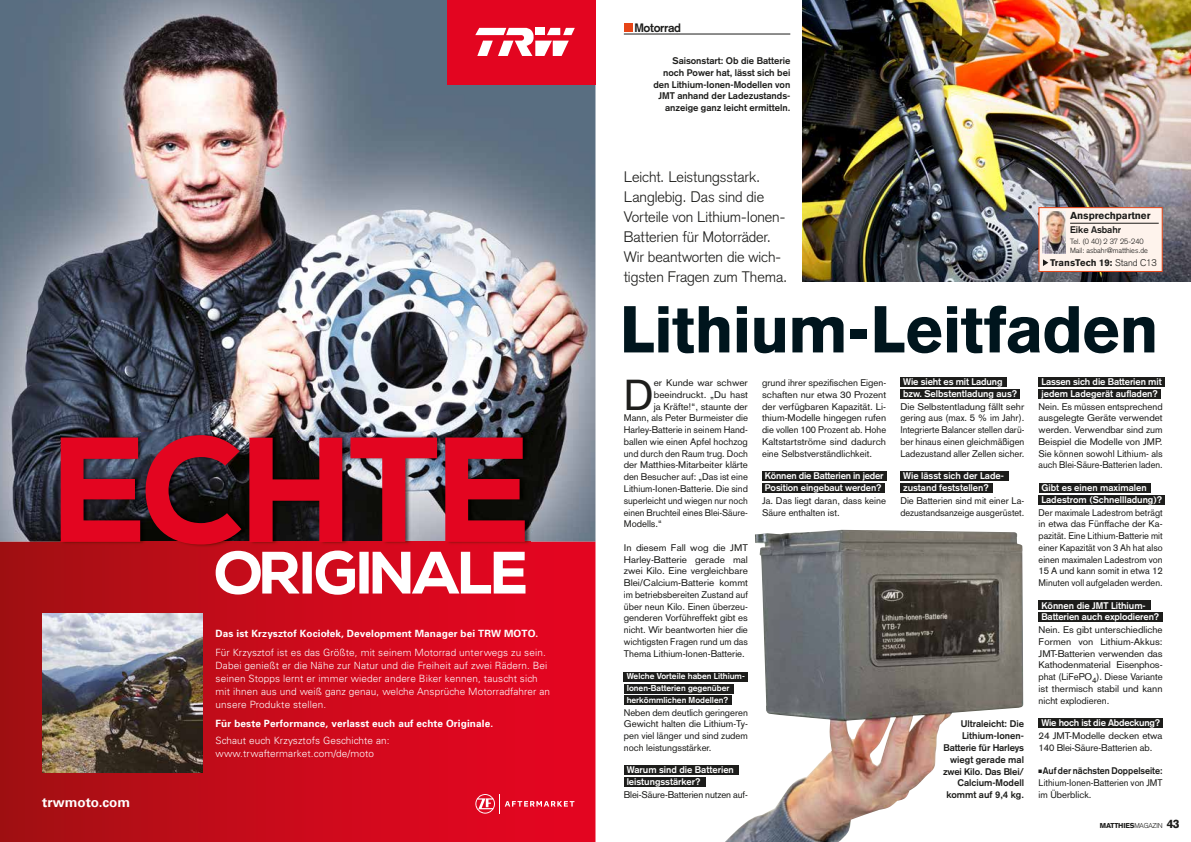
<style>
.page{position:relative;width:1191px;height:842px;background:#fff}
.page>*{position:absolute;margin:0;border:0;box-sizing:border-box;transform-origin:0 0}
.t1{font:900 65px "Akzidenz Grotesk";letter-spacing:-.02em;color:#00151d}
.t2{font:42.5px "Akzidenz Grotesk";color:#1d1d1b}
.t3{font:300 15px/20px "Akzidenz Grotesk";letter-spacing:-.005em;color:#1d1d1b}
.t4{font:700 13.5px "Univers Com 65";color:#fff}
.t5{font:700 12px "Akzidenz Grotesk";letter-spacing:-.025em;color:#1d1d1b}
.t6{font:300 10px/13px "Univers";letter-spacing:.01em;color:#fff}
.t7{font:700 10px "Univers";letter-spacing:.01em;color:#fff}
.t8{font:900 10px "Akzidenz Grotesk";letter-spacing:-.01em;color:#1d1d1b}
.t9{font:9.5px/11.8px "Akzidenz Grotesk";color:#1d1d1b;text-align:justify}
.t10{font:9.5px/11.8px "Akzidenz Grotesk";color:#1d1d1b;text-align:justify;scale:1.05 1}
.t11{font:700 9.5px/11.8px "Akzidenz Grotesk";color:#fff}
.t12{font:9.5px/11.8px "Akzidenz Grotesk";color:#1d1d1b;text-align:justify;scale:.96 1}
.t13{font:700 9.5px/11.8px "Akzidenz Grotesk";color:#1d1d1b;text-align:right}
.t14{font:9.5px "Akzidenz Grotesk";color:#1d1d1b;scale:.95 1}
.t15{font:700 9.5px "Akzidenz Grotesk";letter-spacing:-.02em;color:#fff}
.t16{font:900 9.5px "Akzidenz Grotesk";color:#1d1d1b}
.t17{font:700 8.5px/11.8px "Akzidenz Grotesk";color:#fff}
.t18{font:300 7.5px/9px "Akzidenz Grotesk";color:#1d1d1b}
.t19{font:900 7px "Akzidenz Grotesk";letter-spacing:-.025em;color:#1d1d1b}
.s1{font-weight:300}
.s2{font-weight:700}
.s3{font-size:12px}
</style>
<div class="page">
<div style="left:624px;top:671px;width:124px;height:10px;background:#1d1d1b"></div>
<div style="left:762px;top:471px;width:124px;height:10px;background:#1d1d1b"></div>
<div style="left:900px;top:377px;width:107px;height:10px;background:#1d1d1b"></div>
<div style="left:1038px;top:377px;width:126px;height:10px;background:#1d1d1b"></div>
<div style="left:1039px;top:483px;width:112px;height:10px;background:#1d1d1b"></div>
<div style="left:1038px;top:600px;width:113px;height:10px;background:#1d1d1b"></div>
<div style="left:900px;top:471px;width:108px;height:10px;background:#1d1d1b"></div>
<div style="left:624px;top:765px;width:114px;height:10px;background:#1d1d1b"></div>
<div style="left:624px;top:695px;width:107px;height:10px;background:#1d1d1b"></div>
<div style="left:624px;top:684px;width:109px;height:9px;background:#1d1d1b"></div>
<div style="left:762px;top:483px;width:122px;height:10px;background:#1d1d1b"></div>
<div style="left:900px;top:389px;width:120px;height:10px;background:#1d1d1b"></div>
<div style="left:1038px;top:389px;width:123px;height:10px;background:#1d1d1b"></div>
<div style="left:1038px;top:495px;width:126px;height:10px;background:#1d1d1b"></div>
<div style="left:1038px;top:612px;width:124px;height:10px;background:#1d1d1b"></div>
<div style="left:1038px;top:718px;width:124px;height:10px;background:#1d1d1b"></div>
<div style="left:900px;top:483px;width:92px;height:10px;background:#1d1d1b"></div>
<div style="left:624px;top:777px;width:81px;height:10px;background:#1d1d1b"></div>
<hr style="left:624px;top:34px;width:166px;height:1px;background:#1d1d1b">
<div style="left:624px;top:23px;width:8px;height:9px;background:#e74517"></div>
<img style="left:0;top:0;width:595px;height:542px">
<svg style="left:0;top:542px;width:595px;height:300px;background:#c90a1b"></svg>
<div style="left:447px;top:0;width:148px;height:84px;background:#e30520"></div>
<svg style="left:475px;top:28px;width:100px;height:28px"></svg>
<svg style="left:216px;top:550px;width:309px;height:45px"></svg>
<img style="left:42px;top:614px;width:160px;height:158px">
<img style="left:60px;top:432px;width:471px;height:116px">
<svg style="left:61px;top:435px;width:464px;height:110px;background:#911c2c"></svg>
<svg style="left:475px;top:794px;width:99px;height:20px;background:#e52d43"></svg>
<img style="left:724px;top:530px;width:299px;height:312px">
<img style="left:802px;top:0;width:389px;height:282px">
<div style="left:1038px;top:207px;width:124px;height:65px;background:#fef3ec;border:1px solid #e74517"></div>
<img style="left:1043px;top:211px;width:23px;height:42px">
<hr style="left:1070px;top:223px;width:88px;height:1px;background:#1d1d1b">
<svg style="left:1043px;top:259px;width:5px;height:7px"></svg>
<h3 class="t4" style="left:42px;top:794px;width:89px">trwmoto.com</h3>
<p class="t7" style="left:216px;top:627px;width:324px">Das ist Krzysztof Kociołek, Development Manager bei TRW MOTO.</p>
<p class="t6" style="left:216px;top:646px;width:336px">Für Krzysztof ist es das Größte, mit seinem Motorrad unterwegs zu sein.<br>Dabei genießt er die Nähe zur Natur und die Freiheit auf zwei Rädern. Bei seinen Stopps lernt er immer wieder andere Biker kennen, tauscht sich mit ihnen aus und weiß ganz genau, welche Ansprüche Motorradfahrer an unsere Produkte stellen.</p>
<p class="t7" style="left:216px;top:717px;width:279px">Für beste Performance, verlasst euch auf echte Originale.</p>
<p class="t6" style="left:216px;top:734px;width:175px">Schaut euch Krzysztofs Geschichte an: www.trwaftermarket.com/de/moto</p>
<p class="t5" style="left:634px;top:20px;width:48px">Motorrad</p>
<p class="t13" style="left:653px;top:55px;width:138px">Saisonstart: Ob die Batterie noch Power hat, lässt sich bei den Lithium-Ionen-Modellen von<br>JMT anhand der Ladezustands&shy;anzeige ganz leicht ermitteln.</p>
<h3 class="t3" style="left:624px;top:166px;width:165px">Leicht. Leistungsstark.<br>Langlebig. Das sind die<br>Vorteile von Lithium-Ionen-<br>Batterien für Motorräder.<br>Wir beantworten die wich&shy;tigsten Fragen zum Thema.</h3>
<h1 class="t1" style="left:619px;top:290px;width:541px">Lithium-Leitfaden</h1>
<p class="t11" style="left:903px;top:376px;width:116px">Wie sieht es mit Ladung bzw. Selbstentladung aus?</p>
<p class="t10" style="left:900px;top:400px;width:120px">Die Selbstentladung fällt sehr gering aus (max. 5 % im Jahr).<br>Integrierte Balancer stellen darü&shy;ber hinaus einen gleichmäßigen Ladezustand aller Zellen sicher.</p>
<p class="t11" style="left:903px;top:470px;width:101px">Wie lässt sich der Lade&shy;zustand feststellen?</p>
<p class="t9" style="left:900px;top:494px;width:126px">Die Batterien sind mit einer La&shy;dezustandsanzeige ausgerüstet.</p>
<p class="t8" style="left:1070px;top:209px;width:82px">Ansprechpartner</p>
<p class="t13" style="left:1070px;top:224px;width:53px">Eike Asbahr</p>
<p class="t18" style="left:1070px;top:237px;width:79px">Tel. (0 40) 2 37 25-240<br>Mail: asbahr@matthies.de</p>
<p class="t16" style="left:1050px;top:257px;width:108px">TransTech 19: <span class="s1">Stand C13</span></p>
<p class="t11" style="left:1041px;top:376px;width:122px">Lassen sich die Batterien mit jedem Ladegerät aufladen?</p>
<p class="t9" style="left:1038px;top:400px;width:126px">Nein. Es müssen entsprechend ausgelegte Geräte verwendet werden. Verwendbar sind zum Beispiel die Modelle von JMP.<br>Sie können sowohl Lithium- als auch Blei-Säure-Batterien laden.</p>
<p class="t11" style="left:1041px;top:482px;width:122px">Gibt es einen maximalen<br>Ladestrom (Schnellladung)?</p>
<p class="t12" style="left:1038px;top:506px;width:131px">Der maximale Ladestrom beträgt in etwa das Fünffache der Ka&shy;pazität. Eine Lithium-Batterie mit einer Kapazität von 3 Ah hat also einen maximalen Ladestrom von 15 A und kann somit in etwa 12<br>Minuten voll aufgeladen werden.</p>
<p class="t11" style="left:1041px;top:599px;width:119px">Können die JMT Lithium-<br>Batterien auch explodieren?</p>
<p class="t9" style="left:1038px;top:624px;width:126px">Nein. Es gibt unterschiedliche Formen von Lithium-Akkus:<br>JMT-Batterien verwenden das Kathodenmaterial Eisenphos&shy;phat (LiFePO<sub>4</sub>). Diese Variante ist thermisch stabil und kann nicht explodieren.</p>
<p class="t15" style="left:1041px;top:717px;width:120px">Wie hoch ist die Abdeckung?</p>
<p class="t10" style="left:1038px;top:730px;width:120px">24 JMT-Modelle decken etwa<br>140 Blei-Säure-Batterien ab.</p>
<p class="t12" style="left:1038px;top:765px;width:131px">■<span class="s2">Auf der nächsten Doppelseite:<br></span>Lithium-Ionen-Batterien von JMT im Überblick.</p>
<h2 class="t2" style="left:624px;top:370px;width:31px">D</h2>
<p class="t10" style="left:654px;top:377px;width:91px">er Kunde war schwer</p>
<p class="t9" style="left:762px;top:377px;width:126px">grund ihrer spezifischen Eigen&shy;schaften nur etwa 30 Prozent der verfügbaren Kapazität. Li&shy;thium-Modelle hingegen rufen die vollen 100 Prozent ab. Hohe Kaltstartströme sind dadurch eine Selbstverständlichkeit.</p>
<p class="t11" style="left:765px;top:470px;width:120px">Können die Batterien in jeder<br>Position eingebaut werden?</p>
<p class="t9" style="left:762px;top:494px;width:126px">Ja. Das liegt daran, dass keine<br>Säure enthalten ist.</p>
<p class="t10" style="left:654px;top:389px;width:91px">beeindruckt. „Du hast</p>
<p class="t9" style="left:654px;top:400px;width:96px">ja Kräfte!“, staunte der</p>
<p class="t9" style="left:624px;top:412px;width:126px">Mann, als Peter Burmeister die</p>
<p class="t9" style="left:624px;top:424px;width:126px">Harley-Batterie in seinem Hand-</p>
<p class="t9" style="left:624px;top:436px;width:126px">ballen wie einen Apfel hochzog</p>
<p class="t9" style="left:624px;top:447px;width:126px">und durch den Raum trug. Doch</p>
<p class="t9" style="left:624px;top:459px;width:126px">der Matthies-Mitarbeiter klärte</p>
<p class="t9" style="left:624px;top:471px;width:126px">den Besucher auf: „Das ist eine</p>
<p class="t9" style="left:624px;top:483px;width:126px">Lithium-Ionen-Batterie. Die sind</p>
<p class="t12" style="left:624px;top:494px;width:131px">superleicht und wiegen nur noch</p>
<p class="t14" style="left:624px;top:507px;width:131px">einen Bruchteil eines Blei-Säure-</p>
<p class="t9" style="left:624px;top:518px;width:39px">Modells.“</p>
<p class="t10" style="left:624px;top:542px;width:120px">In diesem Fall wog die JMT Harley-Batterie gerade mal zwei Kilo. Eine vergleichbare Blei/Calcium-Batterie kommt im betriebsbereiten Zustand auf über neun Kilo. Einen überzeu&shy;genderen Vorführeffekt gibt es nicht. Wir beantworten hier die wichtigsten Fragen rund um das Thema Lithium-Ionen-Batterie.</p>
<p class="t17" style="left:626px;top:670px;width:120px">Welche Vorteile haben Lithium-<br>Ionen-Batterien gegenüber herkömmlichen Modellen?</p>
<p class="t9" style="left:624px;top:706px;width:126px">Neben dem deutlich geringeren Gewicht halten die Lithium-Ty&shy;pen viel länger und sind zudem noch leistungsstärker.</p>
<p class="t11" style="left:626px;top:764px;width:109px">Warum sind die Batterien leistungsstärker?</p>
<p class="t9" style="left:624px;top:789px;width:124px">Blei-Säure-Batterien nutzen auf--</p>
<p class="t13" style="left:943px;top:718px;width:82px">Ultraleicht: Die<br>Lithium-Ionen-<br>Batterie für Harleys wiegt gerade mal zwei Kilo. Das Blei/<br>Calcium-Modell kommt auf 9,4 kg.</p>
<p class="t19" style="left:1100px;top:821px;width:81px">MATTHIES<span class="s1">MAGAZIN</span> <span class="s3">43</span></p>
</div>
